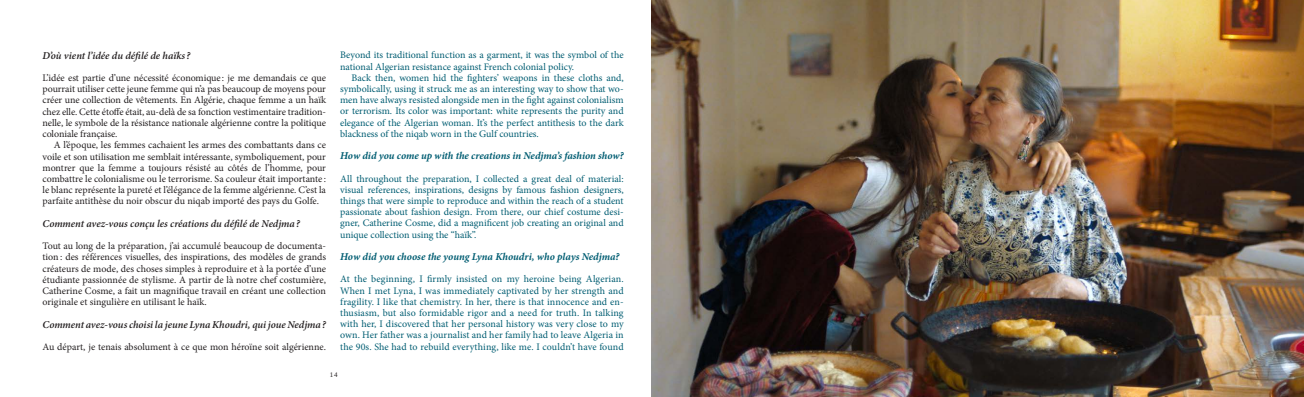
<style>
.page{position:relative;width:1304px;height:397px;background:#fff}
.page>*{position:absolute;margin:0;border:0;box-sizing:border-box;transform-origin:0 0}
.t1{font:italic 600 10.5px "Minion Pro";letter-spacing:-.005em;color:#231f20}
.t2{font:italic 700 10.5px "Minion Pro";letter-spacing:-.005em;color:#005d72}
.t3{font:10px/11.2px "Minion Pro";color:#005d72;text-align:justify}
.t4{font:10px/11.2px "Minion Pro";letter-spacing:-.005em;color:#231f20;text-align:justify}
.t5{font:7px "Liberation Serif";color:#231f20}
</style>
<div class="page">
<img style="left:652px;top:0;width:652px;height:397px">
<p class="t1" style="left:43px;top:48px;width:149px">D’où vient l’idée du défilé de haïks?</p>
<p class="t4" style="left:43px;top:72px;width:285px">L’idée est partie d’une nécessité économique : je me demandais ce que pourrait utiliser cette jeune femme qui n’a pas beaucoup de moyens pour créer une collection de vêtements. En Algérie, chaque femme a un haïk chez elle. Cette étoffe était, au-delà de sa fonction vestimentaire tradition&shy;nelle, le symbole de la résistance nationale algérienne contre la politique coloniale française.</p>
<p class="t4" style="left:43px;top:140px;width:285px;text-indent:11px">A l’époque, les femmes cachaient les armes des combattants dans ce voile et son utilisation me semblait intéressante, symboliquement, pour montrer que la femme a toujours résisté au côtés de l’homme, pour combattre le colonialisme ou le terrorisme. Sa couleur était importante : le blanc représente la pureté et l’élégance de la femme algérienne. C’est la parfaite antithèse du noir obscur du niqab importé des pays du Golfe.</p>
<p class="t1" style="left:43px;top:216px;width:259px">Comment avez-vous conçu les créations du défilé de Nedjma?</p>
<p class="t4" style="left:43px;top:240px;width:285px">Tout au long de la préparation, j’ai accumulé beaucoup de documenta&shy;tion: des références visuelles, des inspirations, des modèles de grands créateurs de mode, des choses simples à reproduire et à la portée d’une étudiante passionnée de stylisme. A partir de là notre chef costumière, Catherine Cosme, a fait un magnifique travail en créant une collection originale et singulière en utilisant le haïk.</p>
<p class="t1" style="left:43px;top:317px;width:285px">Comment avez-vous choisi la jeune Lyna Khoudri, qui joue Nedjma?</p>
<p class="t4" style="left:43px;top:341px;width:285px">Au départ, je tenais absolument à ce que mon héroïne soit algérienne.</p>
<p class="t3" style="left:340px;top:50px;width:285px">Beyond its traditional function as a garment, it was the symbol of the national Algerian resistance against French colonial policy.</p>
<p class="t3" style="left:340px;top:72px;width:285px;text-indent:11px">Back then, women hid the fighters’ weapons in these cloths and, symbolically, using it struck me as an interesting way to show that wo&shy;men have always resisted alongside men in the fight against colonialism or terrorism. Its color was important: white represents the purity and elegance of the Algerian woman. It’s the perfect antithesis to the dark blackness of the niqab worn in the Gulf countries.</p>
<p class="t2" style="left:340px;top:148px;width:285px">How did you come up with the creations in Nedjma’s fashion show?</p>
<p class="t3" style="left:340px;top:173px;width:285px">All throughout the preparation, I collected a great deal of material: visual references, inspirations, designs by famous fashion designers, things that were simple to reproduce and within the reach of a student passionate about fashion design. From there, our chief costume desi&shy;gner, Catherine Cosme, did a magnificent job creating an original and unique collection using the “haïk”.</p>
<p class="t2" style="left:340px;top:249px;width:281px">How did you choose the young Lyna Khoudri, who plays Nedjma?</p>
<p class="t3" style="left:340px;top:274px;width:285px">At the beginning, I firmly insisted on my heroine being Algerian.<br>When I met Lyna, I was immediately captivated by her strength and fragility. I like that chemistry. In her, there is that innocence and en&shy;thusiasm, but also formidable rigor and a need for truth. In talking with her, I discovered that her personal history was very close to my own. Her father was a journalist and her family had to leave Algeria in the 90s. She had to rebuild everything, like me. I couldn’t have found</p>
<p class="t5" style="left:330px;top:370px;width:9px">14</p>
</div>
